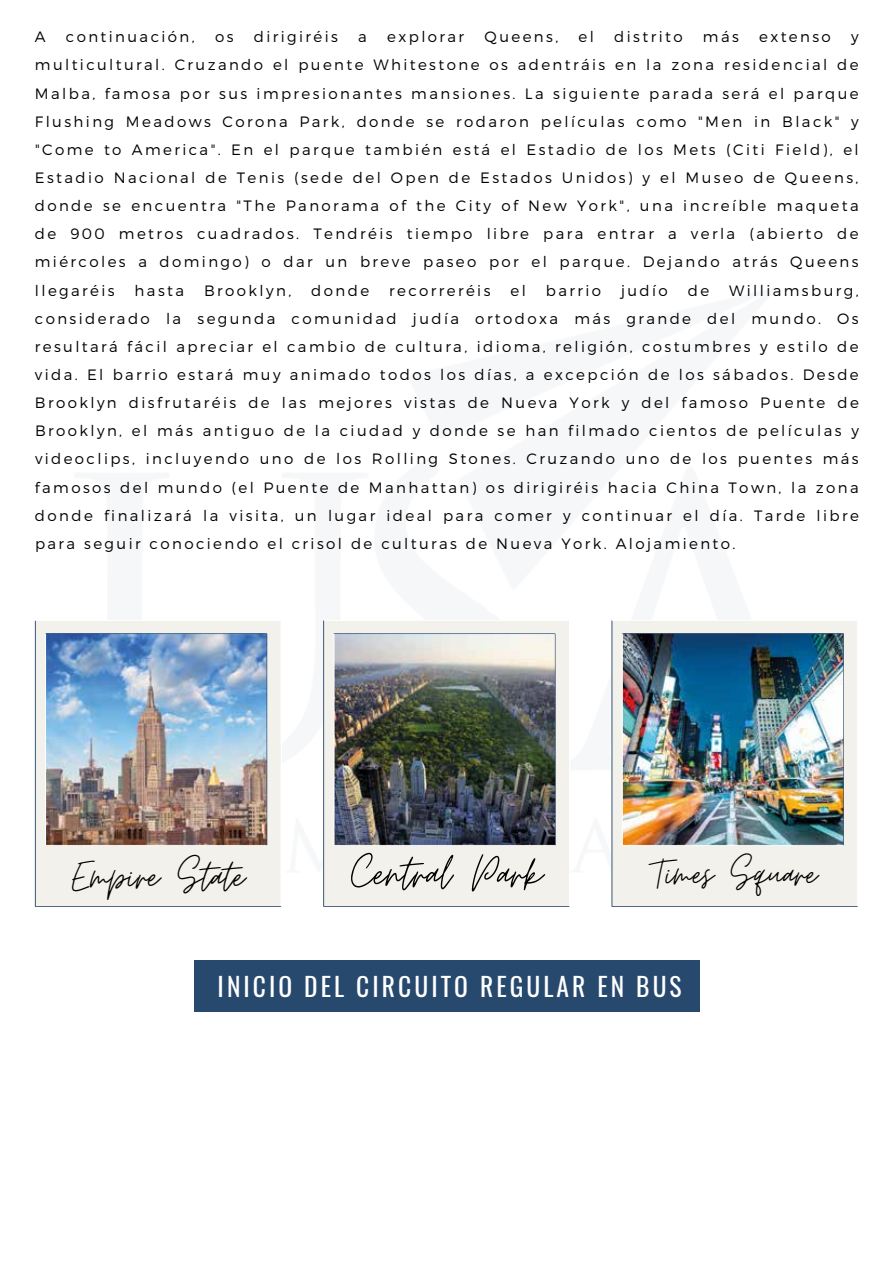
<style>
.page{position:relative;width:894px;height:1264px;background:#fff}
.page>*{position:absolute;margin:0;border:0;box-sizing:border-box;transform-origin:0 0}
.t1{font:54px "Moon Time";color:#000}
.t2{font:48px "Moon Time";color:#000}
.t3{font:45.75px "Moon Time";color:#000}
.t4{font:25.5px "Oswald";letter-spacing:.12em;color:#fff}
.t5{font:300 15px/28px "Montserrat";letter-spacing:.16em;color:#000;text-align:justify}
</style>
<div class="page">
<img style="left:35px;top:620px;width:246px;height:286px">
<img style="left:323px;top:620px;width:246px;height:286px">
<img style="left:611px;top:620px;width:246px;height:286px">
<div style="left:194px;top:960px;width:505px;height:52px;background:#28496e"></div>
<p class="t5" style="left:35px;top:24px;width:12px">A</p>
<p class="t5" style="left:66px;top:24px;width:130px">continuaciÛn,</p>
<p class="t5" style="left:215px;top:24px;width:20px">os</p>
<p class="t5" style="left:254px;top:24px;width:86px">dirigirÈis</p>
<p class="t5" style="left:358px;top:24px;width:10px">a</p>
<p class="t5" style="left:387px;top:24px;width:78px">explorar</p>
<p class="t5" style="left:484px;top:24px;width:75px">Queens,</p>
<p class="t5" style="left:578px;top:24px;width:17px">el</p>
<p class="t5" style="left:614px;top:24px;width:70px">distrito</p>
<p class="t5" style="left:702px;top:24px;width:37px">m·s</p>
<p class="t5" style="left:759px;top:24px;width:73px">extenso</p>
<p class="t5" style="left:35px;top:24px;width:825px;text-indent:816px">y multicultural. Cruzando el puente Whitestone os adentr·is en la zona residencial de Malba, famosa por sus impresionantes mansiones. La siguiente parada ser· el parque Flushing Meadows Corona Park, donde se rodaron pelÌculas como "Men in Black" y "Come to America". En el parque tambiÈn est· el Estadio de los Mets (Citi Field), el Estadio Nacional de Tenis (sede del Open de Estados Unidos) y el Museo de Queens, donde se encuentra "The Panorama of the City of New York", una increÌble maqueta de 900 metros cuadrados. TendrÈis tiempo libre para entrar a verla (abierto de miÈrcoles a domingo) o dar un breve paseo por el parque. Dejando atr·s Queens llegarÈis</p>
<p class="t5" style="left:135px;top:277px;width:51px">hasta</p>
<p class="t5" style="left:204px;top:277px;width:89px">Brooklyn,</p>
<p class="t5" style="left:311px;top:277px;width:59px">donde</p>
<p class="t5" style="left:389px;top:277px;width:103px">recorrerÈis</p>
<p class="t5" style="left:510px;top:277px;width:17px">el</p>
<p class="t5" style="left:545px;top:277px;width:57px">barrio</p>
<p class="t5" style="left:621px;top:277px;width:48px">judÌo</p>
<p class="t5" style="left:687px;top:277px;width:23px">de</p>
<p class="t5" style="left:35px;top:277px;width:825px;text-indent:694px">Williamsburg, considerado la segunda comunidad judÌa ortodoxa m·s grande del mundo. Os resultar· f·cil apreciar el cambio de cultura, idioma, religiÛn, costumbres y estilo de vida. El barrio estar· muy animado todos los dÌas, a excepciÛn de los s·bados. Desde Brooklyn disfrutarÈis de las mejores vistas de Nueva York y del famoso Puente de Brooklyn, el m·s antiguo de la ciudad y donde se han filmado cientos de pelÌculas y videoclips, incluyendo uno de los Rolling Stones. Cruzando uno de los puentes m·s famosos del mundo (el Puente de Manhattan) os dirigirÈis hacia China Town, la zona donde finalizar· la visita, un lugar ideal para comer y continuar el dÌa. Tarde libre para seguir conociendo el crisol de culturas de Nueva York. Alojamiento.</p>
<h2 class="t2" style="left:72px;top:848px;width:174px">Empire State</h2>
<h1 class="t1" style="left:351px;top:842px;width:193px">Central Park</h1>
<h3 class="t3" style="left:652px;top:847px;width:166px">Times Square</h3>
<h3 class="t4" style="left:217px;top:973px;width:465px">INICIO DEL CIRCUITO REGULAR EN BUS</h3>
</div>
